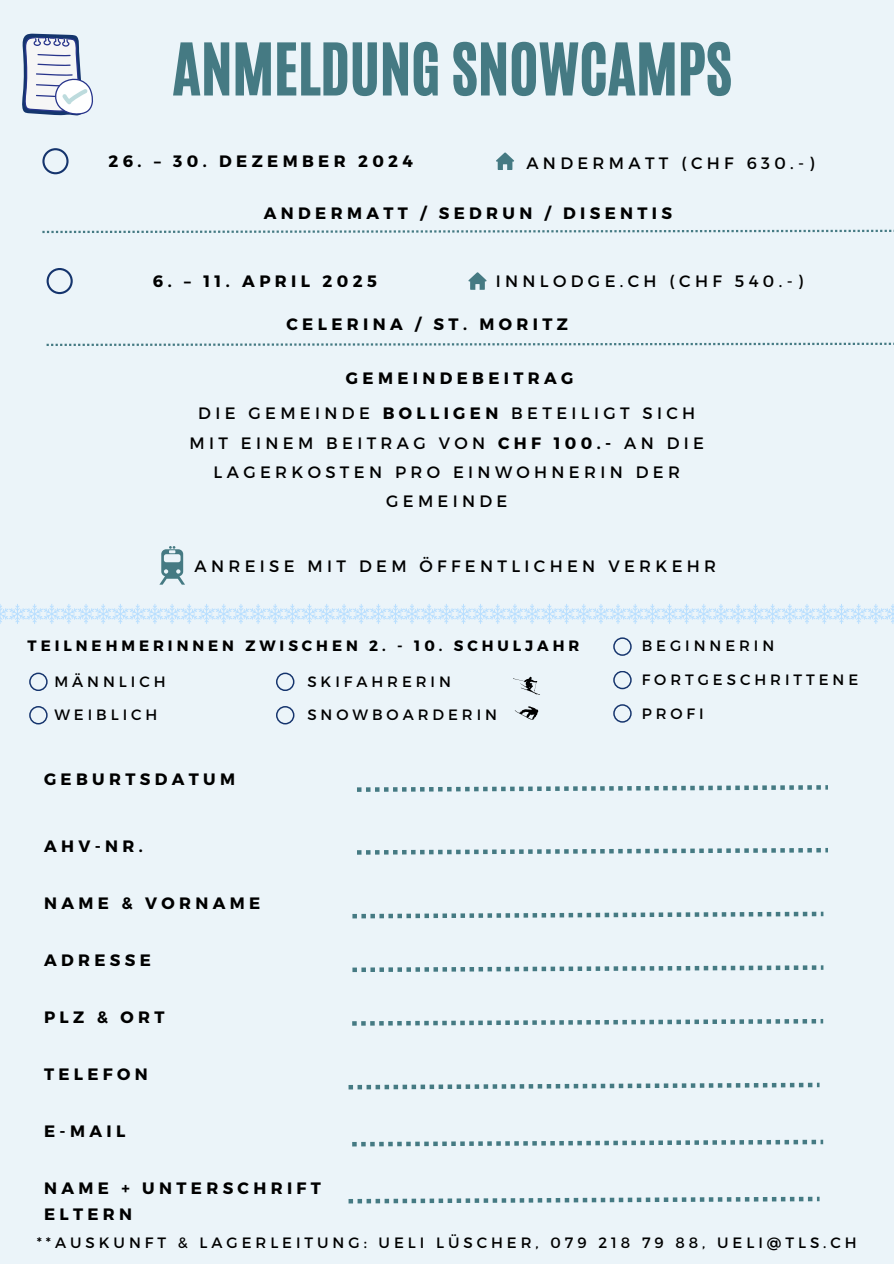
<style>
.page{position:relative;width:894px;height:1264px;background:#fff}
.page>*{position:absolute;margin:0;border:0;box-sizing:border-box;transform-origin:0 0}
.t1{font:60.15px "CA Generated";color:#457a83}
.t2{font:700 16.5px/25.8px "Montserrat";letter-spacing:.265em;color:#000}
.t3{font:16.5px/29.2px "Montserrat";letter-spacing:.265em;color:#000;text-align:center}
.t4{font:15px "Montserrat";letter-spacing:.265em;color:#000}
.t5{font:700 15px "Montserrat";letter-spacing:.265em;color:#000}
.s1{font-weight:700}
</style>
<div class="page">
<div style="left:0;top:0;width:893px;height:1263px;background:#ebf4f9"></div>
<svg style="left:22px;top:34px;width:71px;height:81px"></svg>
<svg style="left:42px;top:148px;width:27px;height:26px"></svg>
<svg style="left:47px;top:268px;width:26px;height:26px"></svg>
<svg style="left:47px;top:342px;width:844px;height:4px"></svg>
<svg style="left:42px;top:230px;width:850px;height:3px"></svg>
<svg style="left:0;top:604px;width:893px;height:20px"></svg>
<svg style="left:496px;top:152px;width:18px;height:18px"></svg>
<svg style="left:468px;top:272px;width:18px;height:18px"></svg>
<svg style="left:357px;top:785px;width:470px;height:7px"></svg>
<svg style="left:357px;top:848px;width:470px;height:6px"></svg>
<svg style="left:352px;top:911px;width:471px;height:7px"></svg>
<svg style="left:352px;top:965px;width:471px;height:7px"></svg>
<svg style="left:352px;top:1019px;width:471px;height:6px"></svg>
<svg style="left:348px;top:1082px;width:471px;height:7px"></svg>
<svg style="left:352px;top:1139px;width:471px;height:7px"></svg>
<svg style="left:348px;top:1196px;width:471px;height:7px"></svg>
<svg style="left:160px;top:546px;width:25px;height:38px"></svg>
<svg style="left:613px;top:637px;width:18px;height:19px"></svg>
<svg style="left:613px;top:671px;width:18px;height:18px"></svg>
<svg style="left:613px;top:704px;width:18px;height:18px"></svg>
<svg style="left:513px;top:676px;width:25px;height:18px"></svg>
<svg style="left:514px;top:706px;width:24px;height:13px"></svg>
<svg style="left:29px;top:672px;width:19px;height:19px"></svg>
<svg style="left:29px;top:706px;width:19px;height:18px"></svg>
<svg style="left:276px;top:672px;width:18px;height:19px"></svg>
<svg style="left:276px;top:706px;width:18px;height:18px"></svg>
<p class="t1" style="left:172px;top:26px;width:561px">ANMELDUNG SNOWCAMPS</p>
<h2 class="t2" style="left:108px;top:147px;width:306px">26. – 30. DEZEMBER 2024</h2>
<h1 class="t3" style="left:526px;top:147px;width:289px">ANDERMATT (CHF 630.-)</h1>
<p class="t2" style="left:264px;top:200px;width:409px">ANDERMATT / SEDRUN / DISENTIS</p>
<p class="t2" style="left:153px;top:268px;width:225px">6. – 11. APRIL 2025</p>
<p class="t3" style="left:495px;top:265px;width:308px">INNLODGE.CH (CHF 540.-)</p>
<h2 class="t2" style="left:286px;top:310px;width:283px">CELERINA / ST. MORITZ</h2>
<p class="t2" style="left:346px;top:364px;width:229px">GEMEINDEBEITRAG</p>
<h2 class="t3" style="left:189px;top:398px;width:516px">DIE GEMEINDE <span class="s1">BOLLIGEN</span> BETEILIGT SICH<br>MIT EINEM BEITRAG VON <span class="s1">CHF 100.-</span> AN DIE<br>LAGERKOSTEN PRO EINWOHNERIN DER<br>GEMEINDE</h2>
<p class="t3" style="left:194px;top:551px;width:523px">ANREISE MIT DEM ÖFFENTLICHEN VERKEHR</p>
<p class="t5" style="left:28px;top:636px;width:553px">TEILNEHMERINNEN ZWISCHEN 2. - 10. SCHULJAHR</p>
<p class="t4" style="left:641px;top:636px;width:134px">BEGINNERIN</p>
<p class="t4" style="left:641px;top:670px;width:218px">FORTGESCHRITTENE</p>
<p class="t4" style="left:641px;top:703px;width:64px">PROFI</p>
<p class="t4" style="left:54px;top:671px;width:113px">MÄNNLICH</p>
<p class="t4" style="left:54px;top:705px;width:104px">WEIBLICH</p>
<p class="t4" style="left:307px;top:671px;width:145px">SKIFAHRERIN</p>
<p class="t4" style="left:307px;top:705px;width:191px">SNOWBOARDERIN</p>
<h2 class="t2" style="left:44px;top:765px;width:192px">GEBURTSDATUM</h2>
<p class="t2" style="left:44px;top:832px;width:100px">AHV-NR.</p>
<p class="t2" style="left:44px;top:889px;width:218px">NAME &amp; VORNAME</p>
<p class="t2" style="left:44px;top:946px;width:108px">ADRESSE</p>
<p class="t2" style="left:44px;top:1003px;width:122px">PLZ &amp; ORT</p>
<p class="t2" style="left:44px;top:1060px;width:105px">TELEFON</p>
<p class="t2" style="left:44px;top:1117px;width:83px">E-MAIL</p>
<p class="t2" style="left:44px;top:1174px;width:278px">NAME + UNTERSCHRIFT<br>ELTERN</p>
<h2 class="t4" style="left:37px;top:1232px;width:821px">**AUSKUNFT &amp; LAGERLEITUNG: UELI LÜSCHER, 079 218 79 88, UELI@TLS.CH</h2>
</div>
